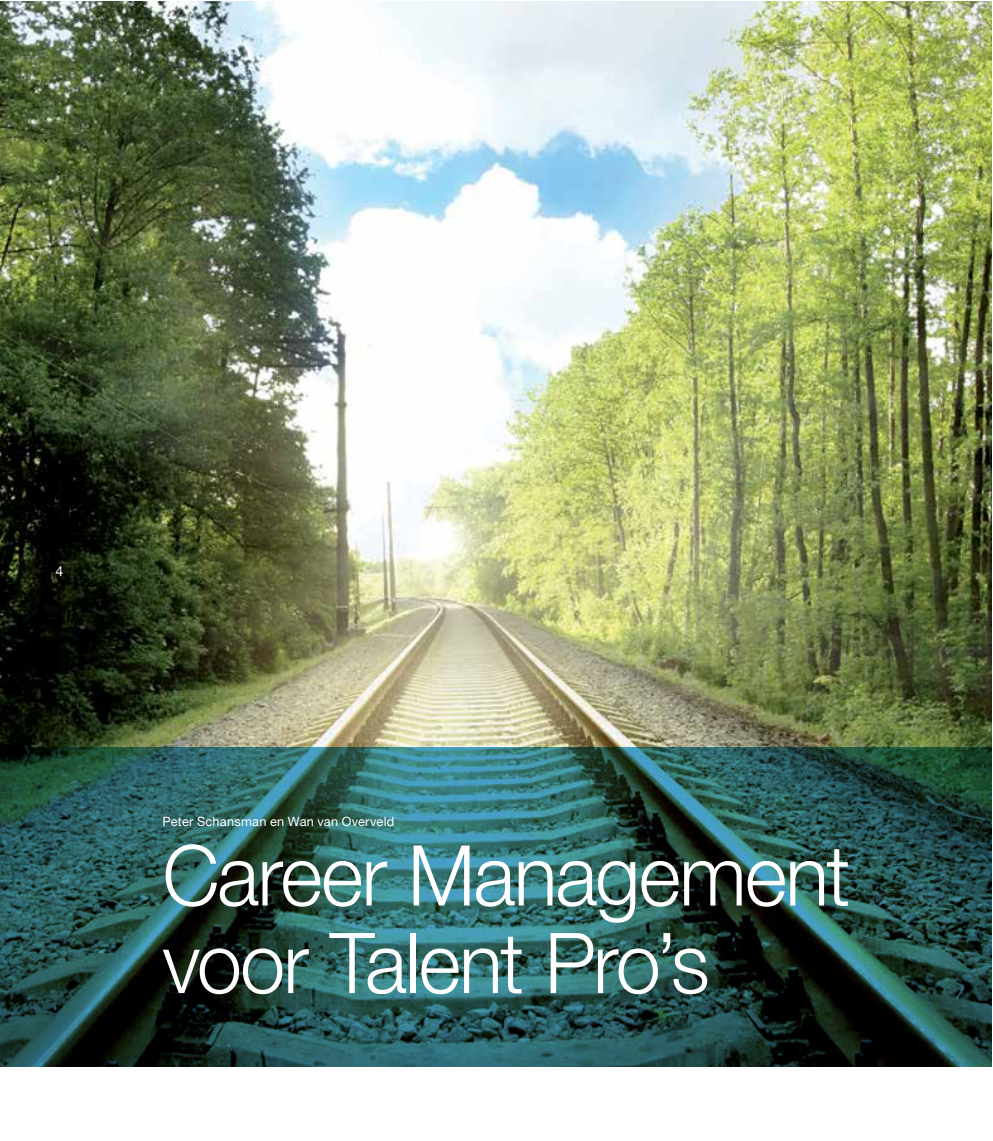
<style>
.page{position:relative;width:993px;height:1141px;background:#fff}
.page>*{position:absolute;margin:0;border:0;box-sizing:border-box;transform-origin:0 0}
.t1{font:300 84px/87.5px "Helvetica Neue";letter-spacing:-.02em;color:#fff;scale:.96 1}
.t2{font:14px "Helvetica Neue";color:#fff}
.t3{font:12.78px "Helvetica Neue";letter-spacing:.02em;color:#fff}
</style>
<div class="page">
<img style="left:0;top:2px;width:990px;height:745px">
<svg style="left:0;top:747px;width:990px;height:320px;background:#255250"></svg>
<p class="t2" style="left:55px;top:563px;width:9px">4</p>
<p class="t3" style="left:162px;top:814px;width:233px">Peter Schansman en Wan van Overveld</p>
<p class="t1" style="left:162px;top:830px;width:717px">Career Management voor Talent Pro’s</p>
</div>
